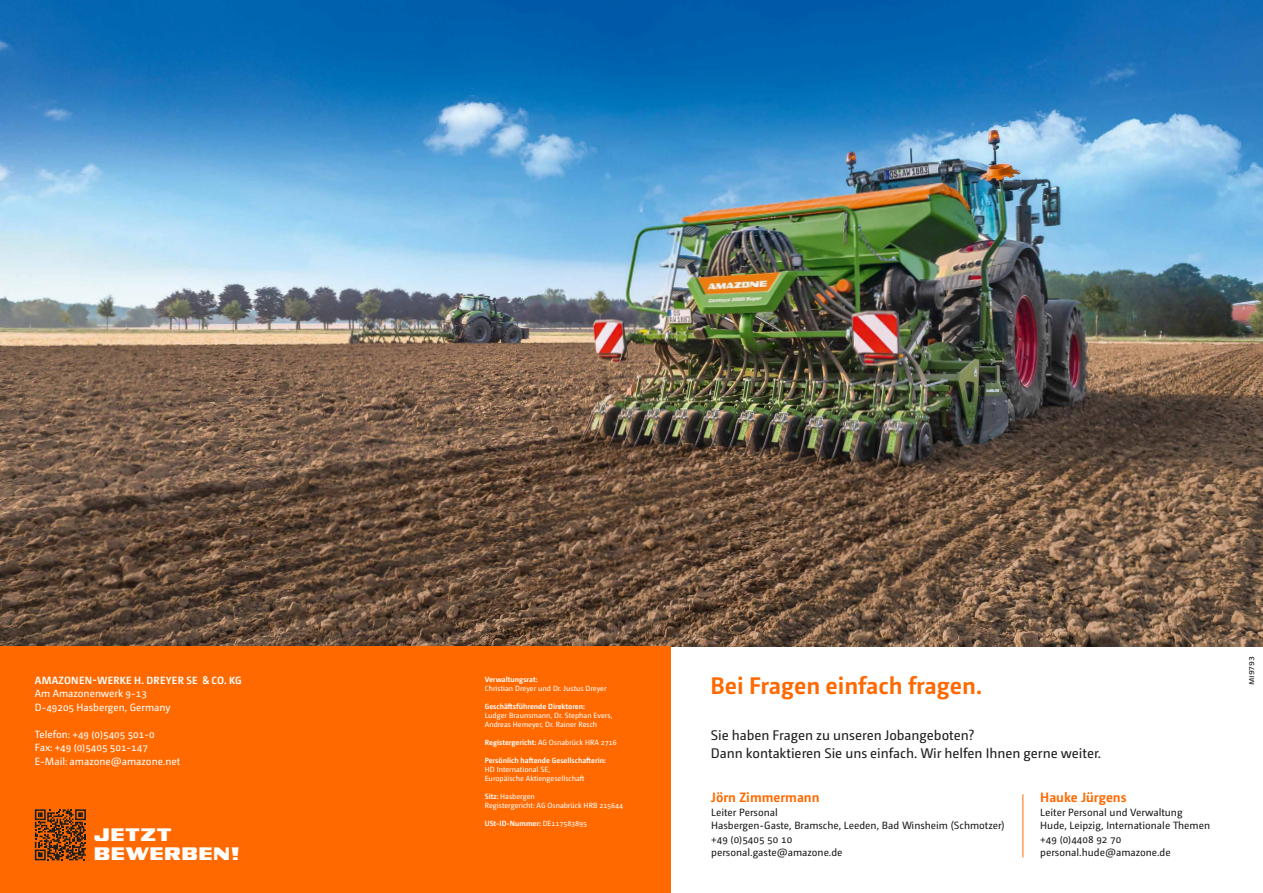
<style>
.page{position:relative;width:1263px;height:893px;background:#fff}
.page>*{position:absolute;margin:0;border:0;box-sizing:border-box;transform-origin:0 0}
.t1{font:700 24px "Camingo Dos Pro";color:#ff6900}
.t2{font:18px/19px "Amazone VI Bl Out";color:#fff}
.t3{font:13.8px/18px "Camingo Dos Pro";color:#1d1d1b}
.t4{font:700 13.5px "Camingo Dos Pro";color:#ff6900}
.t5{font:10.5px/13.5px "Camingo Dos Pro";color:#1d1d1b}
.t6{font:10.5px/13.5px "Camingo Dos Pro";color:#fff}
.t7{font:700 10.5px "Camingo Dos Pro";letter-spacing:.025em;color:#fff}
.t8{font:9px "Camingo Dos Pro";color:#1d1d1b}
.t9{font:7.5px/9px "Camingo Dos Pro";color:#fff}
.t10{font:700 7.5px "Camingo Dos Pro";color:#fff}
.s1{font-weight:700}
.s2{font-weight:400}
</style>
<div class="page">
<img style="left:0;top:0;width:1263px;height:646px">
<div style="left:0;top:646px;width:670px;height:247px;background:#ff6900"></div>
<hr style="left:1023px;top:794px;width:1px;height:63px;background:#ff6900">
<svg style="left:35px;top:809px;width:51px;height:51px"></svg>
<h3 class="t7" style="left:35px;top:673px;width:208px">AMAZONEN-WERKE H. DREYER SE &amp; CO. KG</h3>
<h3 class="t6" style="left:35px;top:687px;width:137px">Am Amazonenwerk 9-13<br>D-49205 Hasbergen, Germany</h3>
<h3 class="t6" style="left:35px;top:727px;width:147px">Telefon: +49 (0)5405 501-0<br>Fax: +49 (0)5405 501-147<br>E-Mail: amazone@amazone.net</h3>
<h2 class="t2" style="left:93px;top:826px;width:148px">JETZT<br>BEWERBEN!</h2>
<p class="t10" style="left:485px;top:675px;width:54px">Verwaltungsrat:</p>
<p class="t9" style="left:485px;top:684px;width:123px">Christian Dreyer und Dr. Justus Dreyer</p>
<p class="t10" style="left:485px;top:702px;width:101px">Geschäftsführende Direktoren:</p>
<p class="t9" style="left:485px;top:711px;width:129px">Ludger Braunsmann, Dr. Stephan Evers,<br>Andreas Hemeyer, Dr. Rainer Resch</p>
<p class="t9" style="left:485px;top:738px;width:133px"><span class="s1">Registergericht:</span> AG Osnabrück HRA 2716</p>
<p class="t10" style="left:485px;top:756px;width:122px">Persönlich haftende Gesellschafterin:</p>
<p class="t9" style="left:485px;top:765px;width:101px">HD International SE,<br>Europäische Aktiengesellschaft</p>
<p class="t9" style="left:485px;top:792px;width:140px"><span class="s1">Sitz:</span> Hasbergen<br>Registergericht: AG Osnabrück HRB 215644</p>
<p class="t10" style="left:485px;top:819px;width:104px">USt-ID-Nummer: <span class="s2">DE117583895</span></p>
<h1 class="t1" style="left:710px;top:671px;width:273px">Bei Fragen einfach fragen.</h1>
<h3 class="t3" style="left:711px;top:726px;width:392px">Sie haben Fragen zu unseren Jobangeboten?<br>Dann kontaktieren Sie uns einfach. Wir helfen Ihnen gerne weiter.</h3>
<h3 class="t4" style="left:711px;top:789px;width:110px">Jörn Zimmermann</h3>
<h3 class="t5" style="left:711px;top:805px;width:295px">Leiter Personal<br>Hasbergen-Gaste, Bramsche, Leeden, Bad Winsheim (Schmotzer) +49 (0)5405 50 10<br>personal.gaste@amazone.de</h3>
<h3 class="t4" style="left:1040px;top:789px;width:88px">Hauke Jürgens</h3>
<h3 class="t5" style="left:1040px;top:805px;width:171px">Leiter Personal und Verwaltung<br>Hude, Leipzig, Internationale Themen +49 (0)4408 92 70 personal.hude@amazone.de</h3>
<p class="t8" style="left:1246px;top:685px;width:31px;rotate:-90deg">MI9793</p>
</div>
